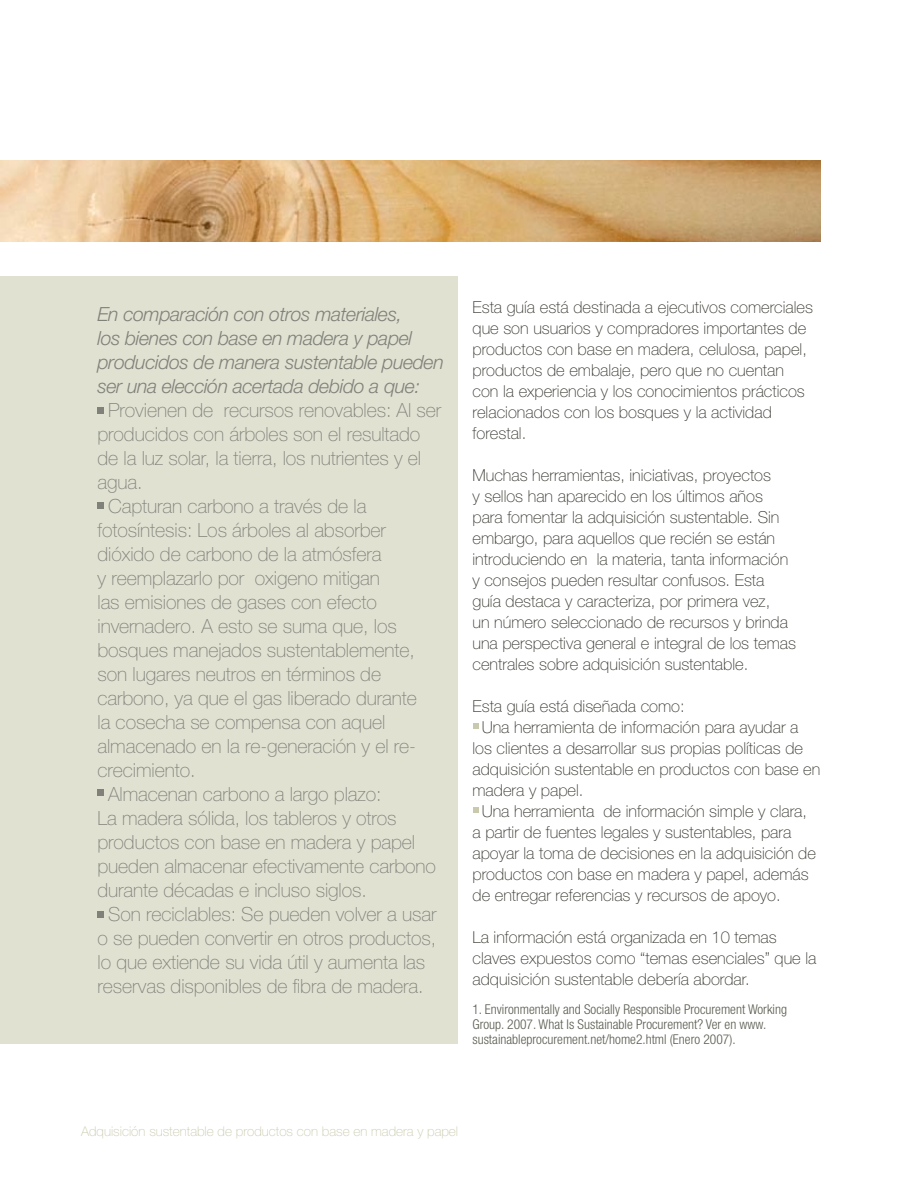
<style>
.page{position:relative;width:918px;height:1188px;background:#fff}
.page>*{position:absolute;margin:0;border:0;box-sizing:border-box;transform-origin:0 0}
.t1{font:100 19.5px "Helvetica Neue";letter-spacing:-.005em;color:#80827a}
.t2{font:italic 300 19.5px/24px "Helvetica Neue";letter-spacing:-.02em;color:#80827a}
.t3{font:100 16.5px/21px "Helvetica Neue";color:#33342c}
.t4{font:300 condensed 13.5px/15px "Helvetica Neue";color:#595b4f}
.t5{font:100 13.5px "Helvetica Neue";color:#c9c9ae}
</style>
<div class="page">
<div style="left:0;top:276px;width:458px;height:768px;background:#e1e1d2"></div>
<svg style="left:473px;top:724px;width:6px;height:5px"></svg>
<svg style="left:473px;top:808px;width:6px;height:5px"></svg>
<img style="left:0;top:160px;width:820px;height:82px">
<div style="left:98px;top:407px;width:6px;height:7px;background:#80827a"></div>
<div style="left:98px;top:502px;width:6px;height:7px;background:#80827a"></div>
<div style="left:98px;top:789px;width:6px;height:7px;background:#80827a"></div>
<div style="left:98px;top:911px;width:6px;height:7px;background:#80827a"></div>
<p class="t2" style="left:98px;top:302px;width:348px">En comparación con otros materiales,<br>los bienes con base en madera y papel producidos de manera sustentable pueden ser una elección acertada debido a que:</p>
<p class="t1" style="left:108px;top:399px;width:335px">Provienen de recursos renovables: Al ser</p>
<p class="t1" style="left:98px;top:423px;width:324px">producidos con árboles son el resultado</p>
<p class="t1" style="left:98px;top:447px;width:325px">de la luz solar, la tierra, los nutrientes y el</p>
<p class="t1" style="left:98px;top:471px;width:47px">agua.</p>
<p class="t1" style="left:108px;top:495px;width:260px">Capturan carbono a través de la</p>
<p class="t1" style="left:98px;top:519px;width:290px">fotosíntesis: Los árboles al absorber</p>
<p class="t1" style="left:98px;top:543px;width:286px">dióxido de carbono de la atmósfera</p>
<p class="t1" style="left:98px;top:567px;width:284px">y reemplazarlo por oxigeno mitigan</p>
<p class="t1" style="left:98px;top:591px;width:281px">las emisiones de gases con efecto</p>
<p class="t1" style="left:98px;top:615px;width:301px">invernadero. A esto se suma que, los</p>
<p class="t1" style="left:98px;top:639px;width:319px">bosques manejados sustentablemente,</p>
<p class="t1" style="left:98px;top:663px;width:285px">son lugares neutros en términos de</p>
<p class="t1" style="left:98px;top:687px;width:321px">carbono, ya que el gas liberado durante</p>
<p class="t1" style="left:98px;top:711px;width:289px">la cosecha se compensa con aquel</p>
<p class="t1" style="left:98px;top:735px;width:320px">almacenado en la re-generación y el re-</p>
<p class="t1" style="left:98px;top:759px;width:99px">crecimiento.</p>
<p class="t1" style="left:108px;top:783px;width:275px">Almacenan carbono a largo plazo:</p>
<p class="t1" style="left:98px;top:807px;width:301px">La madera sólida, los tableros y otros</p>
<p class="t1" style="left:98px;top:831px;width:319px">productos con base en madera y papel</p>
<p class="t1" style="left:98px;top:855px;width:340px">pueden almacenar efectivamente carbono</p>
<p class="t1" style="left:98px;top:879px;width:271px">durante décadas e incluso siglos.</p>
<p class="t1" style="left:108px;top:903px;width:330px">Son reciclables: Se pueden volver a usar</p>
<p class="t1" style="left:98px;top:927px;width:340px">o se pueden convertir en otros productos,</p>
<p class="t1" style="left:98px;top:951px;width:329px">lo que extiende su vida útil y aumenta las</p>
<p class="t1" style="left:98px;top:975px;width:328px">reservas disponibles de fibra de madera.</p>
<p class="t3" style="left:472px;top:297px;width:342px">Esta guía está destinada a ejecutivos comerciales que son usuarios y compradores importantes de productos con base en madera, celulosa, papel, productos de embalaje, pero que no cuentan con la experiencia y los conocimientos prácticos relacionados con los bosques y la actividad forestal.</p>
<p class="t3" style="left:472px;top:465px;width:325px">Muchas herramientas, iniciativas, proyectos<br>y sellos han aparecido en los últimos años para fomentar la adquisición sustentable. Sin embargo, para aquellos que recién se están introduciendo en la materia, tanta información y consejos pueden resultar confusos. Esta guía destaca y caracteriza, por primera vez,<br>un número seleccionado de recursos y brinda una perspectiva general e integral de los temas centrales sobre adquisición sustentable.</p>
<p class="t3" style="left:472px;top:696px;width:214px">Esta guía está diseñada como:</p>
<p class="t3" style="left:482px;top:717px;width:318px">Una herramienta de información para ayudar a</p>
<p class="t3" style="left:472px;top:738px;width:332px">los clientes a desarrollar sus propias políticas de</p>
<p class="t3" style="left:472px;top:759px;width:349px">adquisición sustentable en productos con base en</p>
<p class="t3" style="left:472px;top:780px;width:112px">madera y papel.</p>
<p class="t3" style="left:482px;top:801px;width:327px">Una herramienta de información simple y clara,</p>
<p class="t3" style="left:472px;top:822px;width:320px">a partir de fuentes legales y sustentables, para</p>
<p class="t3" style="left:472px;top:843px;width:345px">apoyar la toma de decisiones en la adquisición de</p>
<p class="t3" style="left:472px;top:864px;width:338px">productos con base en madera y papel, además</p>
<p class="t3" style="left:472px;top:885px;width:310px">de entregar referencias y recursos de apoyo.</p>
<p class="t3" style="left:472px;top:927px;width:345px">La información está organizada en 10 temas claves expuestos como “temas esenciales” que la adquisición sustentable debería abordar.</p>
<p class="t4" style="left:472px;top:1001px;width:316px">1. Environmentally and Socially Responsible Procurement Working<br>Group. 2007. What Is Sustainable Procurement? Ver en www. sustainableprocurement.net/home2.html (Enero 2007).</p>
<p class="t5" style="left:81px;top:1124px;width:379px">Adquisición sustentable de productos con base en madera y papel</p>
</div>
